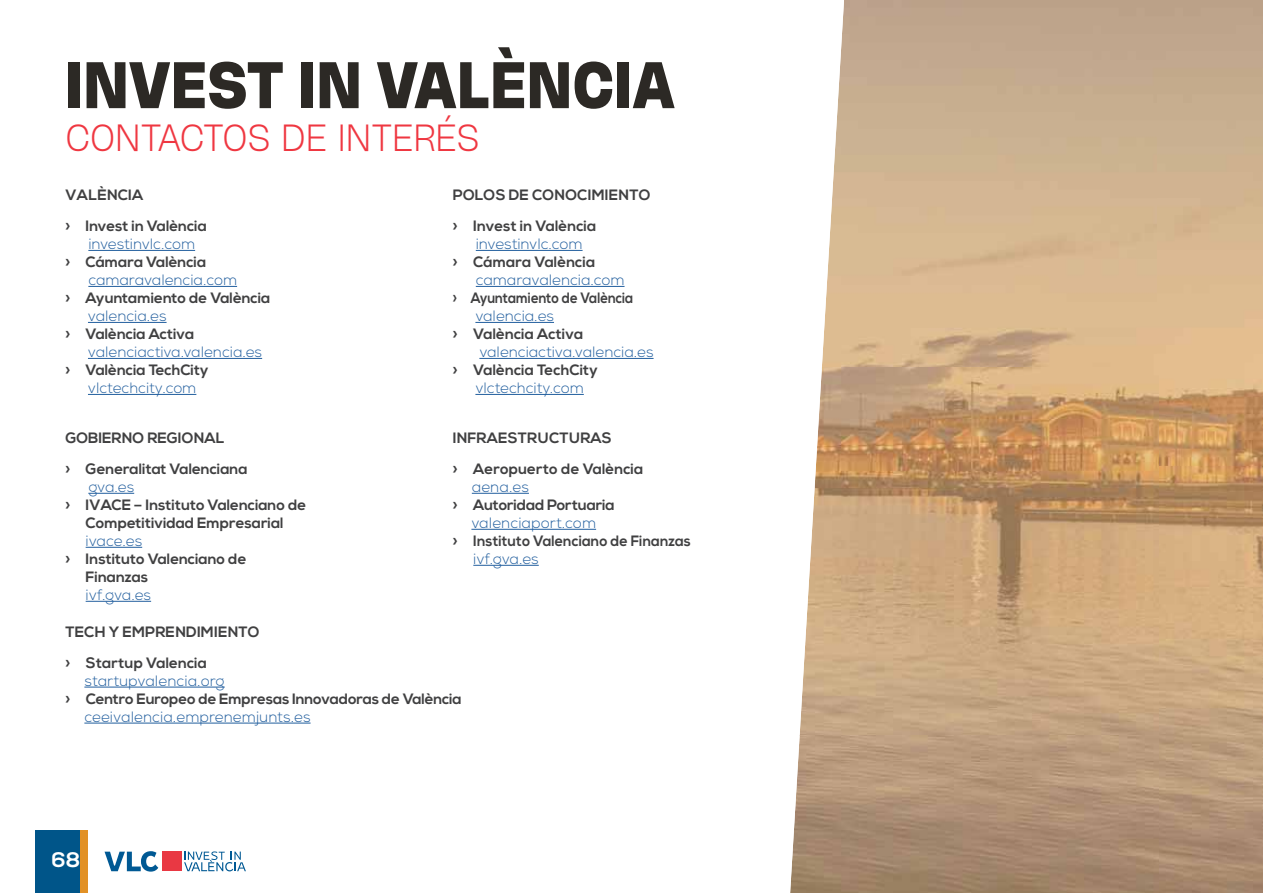
<style>
.page{position:relative;width:1263px;height:893px;background:#fff}
.page>*{position:absolute;margin:0;border:0;box-sizing:border-box;transform-origin:0 0}
.t1{font:700 57px "Herokid";color:#2c2925}
.t2{font:300 33px "Herokid";color:#ef3741}
.t3{font:700 21px "Nexa";color:#fff}
.t4{font:700 15px/30.8px "Nexa";color:#404041}
.t5{font:300 15px "Nexa";color:#215e9e}
.t6{font:700 15px "Nexa";color:#404041;scale:.88 1}
</style>
<div class="page">
<img style="left:790px;top:0;width:473px;height:893px">
<hr style="left:88px;top:250px;width:107px;height:1px;background:#215e9e">
<hr style="left:88px;top:286px;width:149px;height:1px;background:#215e9e">
<hr style="left:88px;top:322px;width:79px;height:1px;background:#215e9e">
<hr style="left:88px;top:358px;width:174px;height:1px;background:#215e9e">
<hr style="left:88px;top:394px;width:108px;height:1px;background:#215e9e">
<hr style="left:476px;top:250px;width:106px;height:1px;background:#215e9e">
<hr style="left:476px;top:286px;width:148px;height:1px;background:#215e9e">
<hr style="left:475px;top:322px;width:79px;height:1px;background:#215e9e">
<hr style="left:479px;top:358px;width:174px;height:1px;background:#215e9e">
<hr style="left:475px;top:394px;width:109px;height:1px;background:#215e9e">
<hr style="left:88px;top:493px;width:46px;height:1px;background:#215e9e">
<hr style="left:86px;top:547px;width:56px;height:1px;background:#215e9e">
<hr style="left:86px;top:601px;width:65px;height:1px;background:#215e9e">
<hr style="left:472px;top:493px;width:57px;height:1px;background:#215e9e">
<hr style="left:471px;top:529px;width:125px;height:1px;background:#215e9e">
<hr style="left:473px;top:565px;width:66px;height:1px;background:#215e9e">
<hr style="left:84px;top:687px;width:141px;height:1px;background:#215e9e">
<hr style="left:84px;top:723px;width:227px;height:1px;background:#215e9e">
<div style="left:162px;top:852px;width:19px;height:19px;background:#e93843"></div>
<svg style="left:105px;top:851px;width:53px;height:21px"></svg>
<svg style="left:184px;top:851px;width:62px;height:20px"></svg>
<div style="left:43px;top:830px;width:45px;height:63px;background:#e29126"></div>
<div style="left:36px;top:830px;width:44px;height:63px;background:#005589"></div>
<h1 class="t1" style="left:65px;top:61px;width:611px">INVEST IN VALÈNCIA</h1>
<h2 class="t2" style="left:65px;top:123px;width:416px">CONTACTOS DE INTERÉS</h2>
<p class="t4" style="left:65px;top:182px;width:143px">VALÈNCIA<br>› Invest in València</p>
<p class="t5" style="left:88px;top:238px;width:108px">investinvlc.com</p>
<p class="t4" style="left:65px;top:249px;width:142px">› Cámara València</p>
<p class="t5" style="left:88px;top:274px;width:150px">camaravalencia.com</p>
<p class="t4" style="left:65px;top:285px;width:206px">› Ayuntamiento de València</p>
<p class="t5" style="left:88px;top:310px;width:80px">valencia.es</p>
<p class="t4" style="left:65px;top:321px;width:130px">› València Activa</p>
<p class="t5" style="left:88px;top:346px;width:176px">valenciactiva.valencia.es</p>
<p class="t4" style="left:65px;top:357px;width:145px">› València TechCity</p>
<p class="t5" style="left:88px;top:382px;width:110px">vlctechcity.com</p>
<p class="t4" style="left:453px;top:182px;width:199px">POLOS DE CONOCIMIENTO › Invest in València</p>
<p class="t5" style="left:476px;top:238px;width:108px">investinvlc.com</p>
<p class="t4" style="left:453px;top:249px;width:144px">› Cámara València</p>
<p class="t5" style="left:476px;top:274px;width:150px">camaravalencia.com</p>
<p class="t6" style="left:453px;top:292px;width:206px">› Ayuntamiento de València</p>
<p class="t5" style="left:475px;top:310px;width:80px">valencia.es</p>
<p class="t4" style="left:453px;top:321px;width:132px">› València Activa</p>
<p class="t5" style="left:479px;top:346px;width:176px">valenciactiva.valencia.es</p>
<p class="t4" style="left:453px;top:357px;width:147px">› València TechCity</p>
<p class="t5" style="left:475px;top:382px;width:110px">vlctechcity.com</p>
<p class="t4" style="left:65px;top:425px;width:184px">GOBIERNO REGIONAL<br>› Generalitat Valenciana</p>
<p class="t5" style="left:88px;top:481px;width:47px">gva.es</p>
<p class="t4" style="left:65px;top:498px;width:242px;line-height:18px;text-align:center">› IVACE – Instituto Valenciano de<br>Competitividad Empresarial</p>
<p class="t5" style="left:86px;top:535px;width:58px">ivace.es</p>
<p class="t4" style="left:86px;top:552px;width:162px;line-height:18px;text-indent:-20px">› Instituto Valenciano de<br>Finanzas</p>
<p class="t5" style="left:86px;top:589px;width:67px">ivf.gva.es</p>
<p class="t4" style="left:453px;top:425px;width:192px">INFRAESTRUCTURAS<br>› Aeropuerto de València</p>
<p class="t5" style="left:472px;top:481px;width:59px">aena.es</p>
<p class="t4" style="left:453px;top:492px;width:163px">› Autoridad Portuaria</p>
<p class="t5" style="left:471px;top:517px;width:126px">valenciaport.com</p>
<p class="t4" style="left:453px;top:528px;width:240px">› Instituto Valenciano de Finanzas</p>
<p class="t5" style="left:473px;top:553px;width:67px">ivf.gva.es</p>
<p class="t4" style="left:65px;top:619px;width:196px">TECH Y EMPRENDIMIENTO › Startup Valencia</p>
<p class="t5" style="left:84px;top:675px;width:142px">startupvalencia.org</p>
<p class="t4" style="left:65px;top:685px;width:398px">› Centro Europeo de Empresas Innovadoras de València</p>
<p class="t5" style="left:84px;top:711px;width:228px">ceeivalencia.emprenemjunts.es</p>
<h3 class="t3" style="left:52px;top:852px;width:30px">68</h3>
</div>
